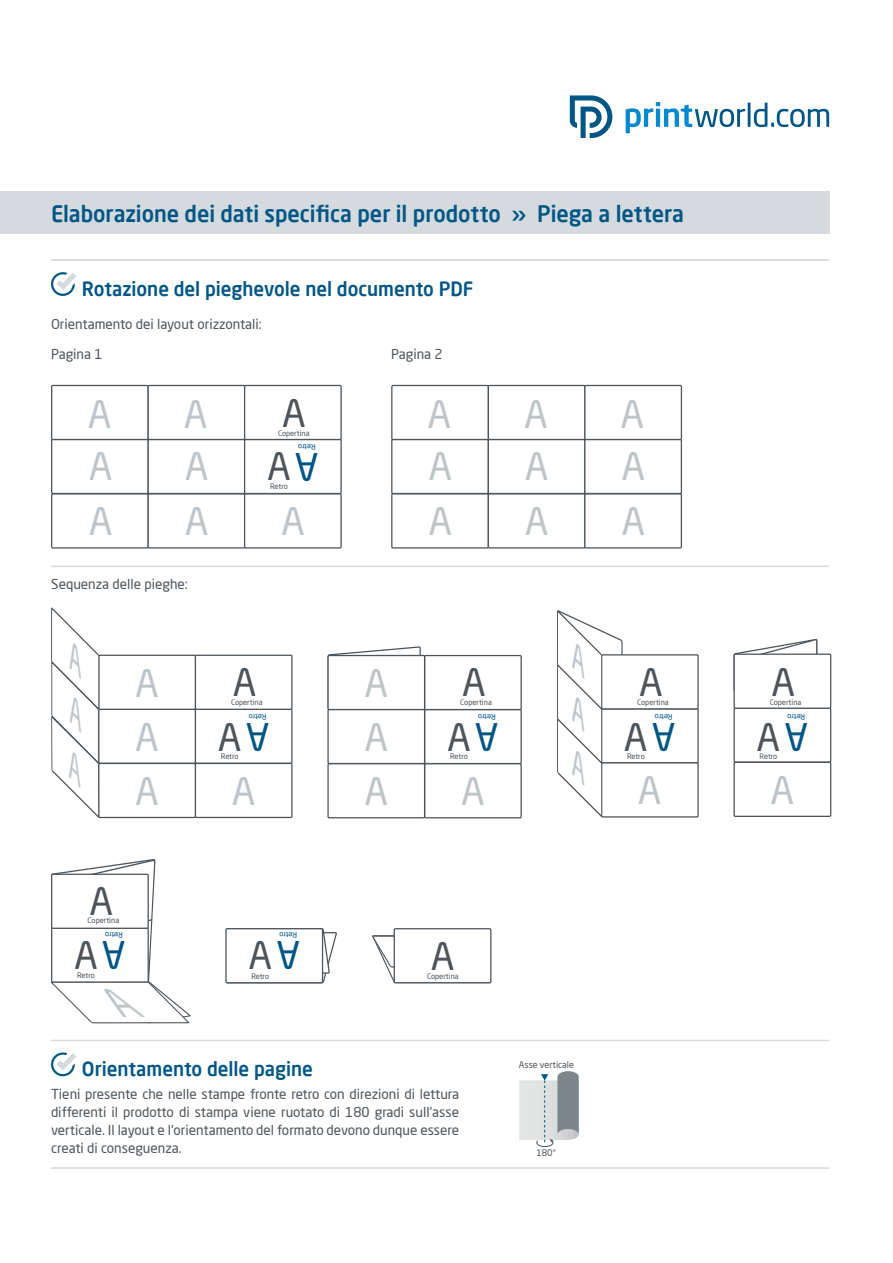
<style>
.page{position:relative;width:893px;height:1263px;background:#fff}
.page>*{position:absolute;margin:0;border:0;box-sizing:border-box;transform-origin:0 0}
.t1{font:37.5px/54.4px "Neo Sans Pro";color:#bec5c9}
.t2{font:37.5px "Neo Sans Pro";color:#4d545a}
.t3{font:500 22.5px "Neo Sans Pro";color:#015685;scale:.96 1}
.t4{font:500 19.5px "Neo Sans Pro";color:#015685;scale:.96 1}
.t5{font:13.5px/18px "Neo Sans Pro";color:#4d545a;text-align:justify}
.t6{font:9px "Neo Sans Pro";color:#4d545a}
.t7{font:7.5px "Neo Sans Pro";color:#4d545a}
.t8{font:7.5px "Neo Sans Pro";letter-spacing:-.025em;color:#015685}
</style>
<div class="page">
<div style="left:0;top:191px;width:829px;height:43px;background:#d4dade"></div>
<svg style="left:626px;top:102px;width:203px;height:31px"></svg>
<svg style="left:570px;top:96px;width:42px;height:42px"></svg>
<svg style="left:64px;top:1039px;width:426px;height:38px"></svg>
<svg style="left:51px;top:1052px;width:26px;height:24px"></svg>
<hr style="left:51px;top:259px;width:778px;height:2px;background:#d4dade">
<hr style="left:51px;top:1040px;width:778px;height:1px;background:#d4dade">
<hr style="left:51px;top:1167px;width:778px;height:2px;background:#d4dade">
<svg style="left:519px;top:1071px;width:60px;height:76px"></svg>
<svg style="left:51px;top:272px;width:25px;height:24px"></svg>
<hr style="left:51px;top:566px;width:778px;height:1px;background:#d4dade">
<div style="left:195px;top:709px;width:98px;height:55px;border:1px solid #4d545a"></div>
<svg style="left:372px;top:934px;width:120px;height:50px"></svg>
<div style="left:195px;top:763px;width:98px;height:55px;border:1px solid #4d545a"></div>
<div style="left:424px;top:709px;width:98px;height:55px;border:1px solid #4d545a"></div>
<div style="left:424px;top:763px;width:98px;height:55px;border:1px solid #4d545a"></div>
<div style="left:601px;top:708px;width:98px;height:55px;border:1px solid #4d545a"></div>
<div style="left:601px;top:762px;width:98px;height:55px;border:1px solid #4d545a"></div>
<div style="left:733px;top:707px;width:98px;height:56px;border:1px solid #4d545a"></div>
<div style="left:733px;top:762px;width:98px;height:55px;border:1px solid #4d545a"></div>
<div style="left:394px;top:929px;width:97px;height:54px;background:#fff"></div>
<div style="left:394px;top:928px;width:97px;height:55px;border:1px solid #4d545a"></div>
<div style="left:391px;top:439px;width:98px;height:55px;border:1px solid #4d545a"></div>
<div style="left:391px;top:493px;width:98px;height:56px;border:1px solid #4d545a"></div>
<div style="left:51px;top:385px;width:98px;height:55px;border:1px solid #4d545a"></div>
<div style="left:195px;top:655px;width:98px;height:55px;border:1px solid #4d545a"></div>
<div style="left:424px;top:655px;width:98px;height:55px;border:1px solid #4d545a"></div>
<div style="left:601px;top:654px;width:98px;height:55px;border:1px solid #4d545a"></div>
<div style="left:733px;top:653px;width:98px;height:56px;border:1px solid #4d545a"></div>
<div style="left:391px;top:385px;width:98px;height:55px;border:1px solid #4d545a"></div>
<div style="left:148px;top:439px;width:97px;height:55px;border:1px solid #4d545a"></div>
<div style="left:148px;top:493px;width:97px;height:56px;border:1px solid #4d545a"></div>
<div style="left:98px;top:709px;width:98px;height:55px;border:1px solid #4d545a"></div>
<div style="left:98px;top:763px;width:98px;height:55px;border:1px solid #4d545a"></div>
<div style="left:327px;top:709px;width:98px;height:55px;border:1px solid #4d545a"></div>
<div style="left:327px;top:763px;width:98px;height:55px;border:1px solid #4d545a"></div>
<div style="left:488px;top:439px;width:97px;height:55px;border:1px solid #4d545a"></div>
<div style="left:488px;top:493px;width:97px;height:56px;border:1px solid #4d545a"></div>
<div style="left:148px;top:385px;width:97px;height:55px;border:1px solid #4d545a"></div>
<div style="left:98px;top:655px;width:98px;height:55px;border:1px solid #4d545a"></div>
<div style="left:327px;top:655px;width:98px;height:55px;border:1px solid #4d545a"></div>
<div style="left:488px;top:385px;width:97px;height:55px;border:1px solid #4d545a"></div>
<div style="left:244px;top:439px;width:98px;height:55px;border:1px solid #4d545a"></div>
<div style="left:244px;top:493px;width:98px;height:56px;border:1px solid #4d545a"></div>
<div style="left:584px;top:439px;width:98px;height:55px;border:1px solid #4d545a"></div>
<div style="left:584px;top:493px;width:98px;height:56px;border:1px solid #4d545a"></div>
<div style="left:244px;top:385px;width:98px;height:55px;border:1px solid #4d545a"></div>
<div style="left:584px;top:385px;width:98px;height:55px;border:1px solid #4d545a"></div>
<svg style="left:225px;top:928px;width:112px;height:56px"></svg>
<svg style="left:327px;top:646px;width:94px;height:64px"></svg>
<svg style="left:557px;top:610px;width:66px;height:208px"></svg>
<svg style="left:733px;top:639px;width:85px;height:57px"></svg>
<svg style="left:51px;top:399px;width:140px;height:625px"></svg>
<h2 class="t3" style="left:51px;top:200px;width:661px">Elaborazione dei dati specifica per il prodotto » Piega a lettera</h2>
<h3 class="t4" style="left:82px;top:276px;width:410px">Rotazione del pieghevole nel documento PDF</h3>
<p class="t5" style="left:51px;top:315px;width:212px">Orientamento dei layout orizzontali:</p>
<p class="t5" style="left:51px;top:345px;width:53px">Pagina 1</p>
<p class="t5" style="left:391px;top:345px;width:53px">Pagina 2</p>
<h1 class="t1" style="left:88px;top:386px;width:25px">A</h1>
<h1 class="t1" style="left:524px;top:386px;width:25px">A</h1>
<h1 class="t1" style="left:89px;top:439px;width:25px">A</h1>
<h1 class="t1" style="left:281px;top:493px;width:25px">A</h1>
<h1 class="t1" style="left:184px;top:386px;width:25px">A</h1>
<h1 class="t1" style="left:427px;top:386px;width:25px">A</h1>
<h1 class="t1" style="left:185px;top:439px;width:25px">A</h1>
<p class="t7" style="left:278px;top:429px;width:33px">Copertina</p>
<p class="t8" style="left:316px;top:451px;width:19px;rotate:-180deg">Retro</p>
<h1 class="t1" style="left:525px;top:439px;width:25px">A<br>A</h1>
<h1 class="t2" style="left:267px;top:444px;width:25px">A</h1>
<h1 class="t1" style="left:428px;top:439px;width:25px">A<br>A</h1>
<p class="t7" style="left:270px;top:482px;width:19px">Retro</p>
<h1 class="t1" style="left:89px;top:493px;width:25px">A</h1>
<h1 class="t1" style="left:185px;top:493px;width:25px">A</h1>
<p class="t5" style="left:51px;top:575px;width:138px">Sequenza delle pieghe:</p>
<h1 class="t1" style="left:620px;top:386px;width:25px">A</h1>
<h1 class="t1" style="left:621px;top:439px;width:25px">A<br>A</h1>
<p class="t7" style="left:231px;top:698px;width:33px">Copertina</p>
<p class="t7" style="left:460px;top:698px;width:33px">Copertina</p>
<p class="t7" style="left:637px;top:698px;width:33px">Copertina</p>
<p class="t8" style="left:266px;top:721px;width:19px;rotate:-180deg">Retro</p>
<p class="t8" style="left:496px;top:721px;width:19px;rotate:-180deg">Retro</p>
<p class="t8" style="left:673px;top:721px;width:19px;rotate:-180deg">Retro</p>
<h1 class="t2" style="left:218px;top:714px;width:25px">A</h1>
<h1 class="t2" style="left:447px;top:714px;width:25px">A</h1>
<h1 class="t2" style="left:624px;top:714px;width:25px">A</h1>
<p class="t7" style="left:88px;top:916px;width:33px">Copertina</p>
<p class="t7" style="left:221px;top:752px;width:19px">Retro</p>
<p class="t7" style="left:450px;top:752px;width:19px">Retro</p>
<p class="t7" style="left:627px;top:752px;width:19px">Retro</p>
<h1 class="t2" style="left:74px;top:932px;width:25px">A</h1>
<p class="t7" style="left:77px;top:970px;width:19px">Retro</p>
<p class="t8" style="left:123px;top:940px;width:19px;rotate:-180deg">Retro</p>
<p class="t8" style="left:297px;top:940px;width:19px;rotate:-180deg">Retro</p>
<h1 class="t2" style="left:248px;top:932px;width:25px">A</h1>
<p class="t7" style="left:251px;top:971px;width:19px">Retro</p>
<p class="t7" style="left:427px;top:971px;width:33px">Copertina</p>
<h1 class="t2" style="left:431px;top:933px;width:25px">A</h1>
<h3 class="t4" style="left:82px;top:1057px;width:242px">Orientamento delle pagine</h3>
<p class="t5" style="left:51px;top:1084px;width:410px">Tieni presente che nelle stampe fronte retro con direzioni di lettura differenti il prodotto di stampa viene ruotato di 180 gradi sull'asse verticale. Il layout e l'orientamento del formato devono dunque essere creati di conseguenza.</p>
<p class="t6" style="left:519px;top:1059px;width:57px">Asse verticale</p>
<p class="t6" style="left:536px;top:1147px;width:21px">180°</p>
<p class="t7" style="left:770px;top:698px;width:33px">Copertina</p>
<h1 class="t2" style="left:757px;top:714px;width:25px">A</h1>
<p class="t7" style="left:760px;top:752px;width:19px">Retro</p>
<p class="t8" style="left:805px;top:721px;width:19px;rotate:-180deg">Retro</p>
<h1 class="t1" style="left:770px;top:763px;width:25px">A</h1>
</div>
